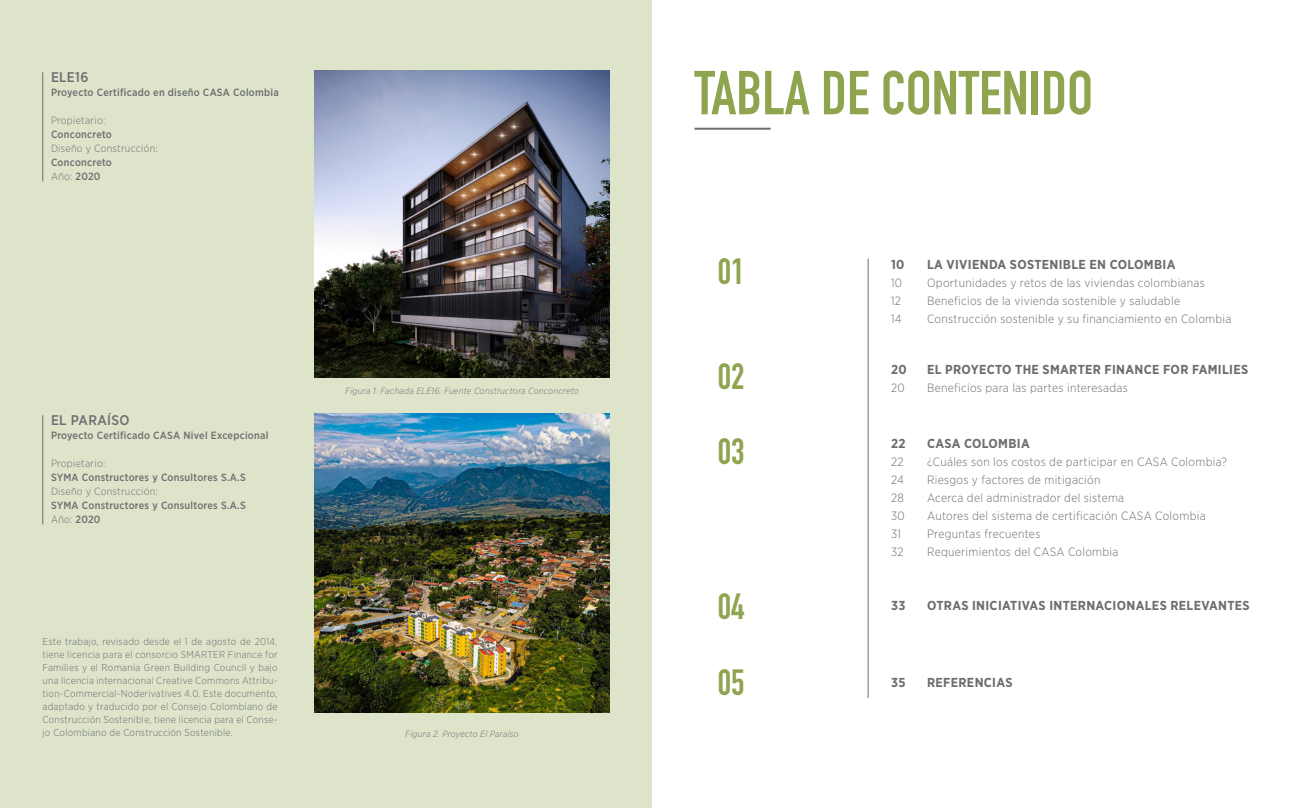
<style>
.page{position:relative;width:1304px;height:808px;background:#fff}
.page>*{position:absolute;margin:0;border:0;box-sizing:border-box;transform-origin:0 0}
.t1{font:700 61px "DIN Condensed";color:#8fa44f}
.t2{font:700 36px "DIN Condensed";color:#8fa44f}
.t3{font:500 14px "Gotham Narrow";letter-spacing:.025em;color:#6c6d70}
.t4{font:700 13px "Gotham Narrow";letter-spacing:.025em;color:#6c6d70}
.t5{font:300 12px "Gotham Narrow";letter-spacing:.025em;color:#6c6d70}
.t6{font:500 10.5px "Gotham Narrow";letter-spacing:.025em;color:#6c6d70}
.t7{font:300 10.5px "Gotham Narrow";letter-spacing:.025em;color:#6c6d70}
.t8{font:300 10px/13px "Gotham Narrow";letter-spacing:.025em;color:#6c6d70;text-align:justify}
.t9{font:italic 300 9px "Gotham Narrow";letter-spacing:.025em;color:#6c6d70}
.s1{font-weight:500}
</style>
<div class="page">
<div style="left:0;top:0;width:652px;height:808px;background:#dde4ca"></div>
<img style="left:315px;top:71px;width:294px;height:307px">
<hr style="left:43px;top:72px;width:1px;height:109px;background:#6c6d70">
<img style="left:315px;top:414px;width:294px;height:298px">
<hr style="left:43px;top:415px;width:1px;height:109px;background:#6c6d70">
<hr style="left:868px;top:259px;width:1px;height:439px;background:#6c6d70">
<hr style="left:694px;top:128px;width:77px;height:2px;background:#6c6d70">
<p class="t3" style="left:51px;top:68px;width:39px">ELE16</p>
<p class="t6" style="left:51px;top:86px;width:229px">Proyecto Certificado en diseño CASA Colombia</p>
<p class="t7" style="left:51px;top:114px;width:56px">Propietario:</p>
<p class="t6" style="left:51px;top:128px;width:62px">Conconcreto</p>
<p class="t7" style="left:51px;top:142px;width:108px">Diseño y Construcción:</p>
<p class="t6" style="left:51px;top:156px;width:62px">Conconcreto</p>
<p class="t7" style="left:51px;top:170px;width:51px">Año: <span class="s1">2020</span></p>
<p class="t3" style="left:51px;top:411px;width:80px">EL PARAÍSO</p>
<p class="t6" style="left:51px;top:429px;width:219px">Proyecto Certificado CASA Nivel Excepcional</p>
<p class="t7" style="left:51px;top:457px;width:56px">Propietario:</p>
<p class="t6" style="left:51px;top:471px;width:196px">SYMA Constructores y Consultores S.A.S</p>
<p class="t7" style="left:51px;top:485px;width:108px">Diseño y Construcción:</p>
<p class="t6" style="left:51px;top:499px;width:196px">SYMA Constructores y Consultores S.A.S</p>
<p class="t7" style="left:51px;top:513px;width:51px">Año: <span class="s1">2020</span></p>
<p class="t8" style="left:43px;top:635px;width:237px">Este trabajo, revisado desde el 1 de agosto de 2014, tiene licencia para el consorcio SMARTER Finance for Families y el Romania Green Building Council y bajo una licencia internacional Creative Commons Attribu&shy;tion-Commercial-Noderivatives 4.0. Este documento, adaptado y traducido por el Consejo Colombiano de Construcción Sostenible, tiene licencia para el Conse&shy;jo Colombiano de Construcción Sostenible.</p>
<p class="t9" style="left:345px;top:385px;width:235px">Figura 1. Fachada ELE16. Fuente Constructora Conconcreto</p>
<p class="t9" style="left:405px;top:728px;width:115px">Figura 2. Proyecto El Paraíso</p>
<p class="t1" style="left:694px;top:52px;width:400px">TABLA DE CONTENIDO</p>
<p class="t2" style="left:718px;top:247px;width:28px">01</p>
<p class="t2" style="left:718px;top:352px;width:28px">02</p>
<p class="t2" style="left:718px;top:427px;width:28px">03</p>
<p class="t2" style="left:718px;top:582px;width:28px">04</p>
<p class="t2" style="left:718px;top:658px;width:28px">05</p>
<p class="t4" style="left:891px;top:256px;width:15px">10</p>
<p class="t4" style="left:927px;top:256px;width:250px">LA VIVIENDA SOSTENIBLE EN COLOMBIA</p>
<p class="t5" style="left:891px;top:275px;width:13px">10</p>
<p class="t5" style="left:927px;top:275px;width:279px">Oportunidades y retos de las viviendas colombianas</p>
<p class="t5" style="left:891px;top:293px;width:11px">12</p>
<p class="t5" style="left:927px;top:293px;width:254px">Beneficios de la vivienda sostenible y saludable</p>
<p class="t5" style="left:891px;top:311px;width:12px">14</p>
<p class="t5" style="left:927px;top:311px;width:306px">Construcción sostenible y su financiamiento en Colombia</p>
<p class="t4" style="left:891px;top:361px;width:17px">20</p>
<p class="t4" style="left:927px;top:361px;width:323px">EL PROYECTO THE SMARTER FINANCE FOR FAMILIES</p>
<p class="t5" style="left:891px;top:380px;width:15px">20</p>
<p class="t5" style="left:927px;top:380px;width:202px">Beneficios para las partes interesadas</p>
<p class="t4" style="left:891px;top:435px;width:16px">22</p>
<p class="t4" style="left:927px;top:435px;width:104px">CASA COLOMBIA</p>
<p class="t5" style="left:891px;top:455px;width:14px">22</p>
<p class="t5" style="left:927px;top:455px;width:302px">¿Cuáles son los costos de participar en CASA Colombia?</p>
<p class="t5" style="left:891px;top:473px;width:14px">24</p>
<p class="t5" style="left:927px;top:473px;width:175px">Riesgos y factores de mitigación</p>
<p class="t5" style="left:891px;top:491px;width:14px">28</p>
<p class="t5" style="left:927px;top:491px;width:199px">Acerca del administrador del sistema</p>
<p class="t5" style="left:891px;top:509px;width:15px">30</p>
<p class="t5" style="left:927px;top:509px;width:280px">Autores del sistema de certificación CASA Colombia</p>
<p class="t5" style="left:891px;top:527px;width:12px">31</p>
<p class="t5" style="left:927px;top:527px;width:115px">Preguntas frecuentes</p>
<p class="t5" style="left:891px;top:545px;width:14px">32</p>
<p class="t5" style="left:927px;top:545px;width:193px">Requerimientos del CASA Colombia</p>
<p class="t4" style="left:891px;top:597px;width:16px">33</p>
<p class="t4" style="left:927px;top:597px;width:324px">OTRAS INICIATIVAS INTERNACIONALES RELEVANTES</p>
<p class="t4" style="left:891px;top:674px;width:16px">35</p>
<p class="t4" style="left:927px;top:674px;width:87px">REFERENCIAS</p>
</div>
